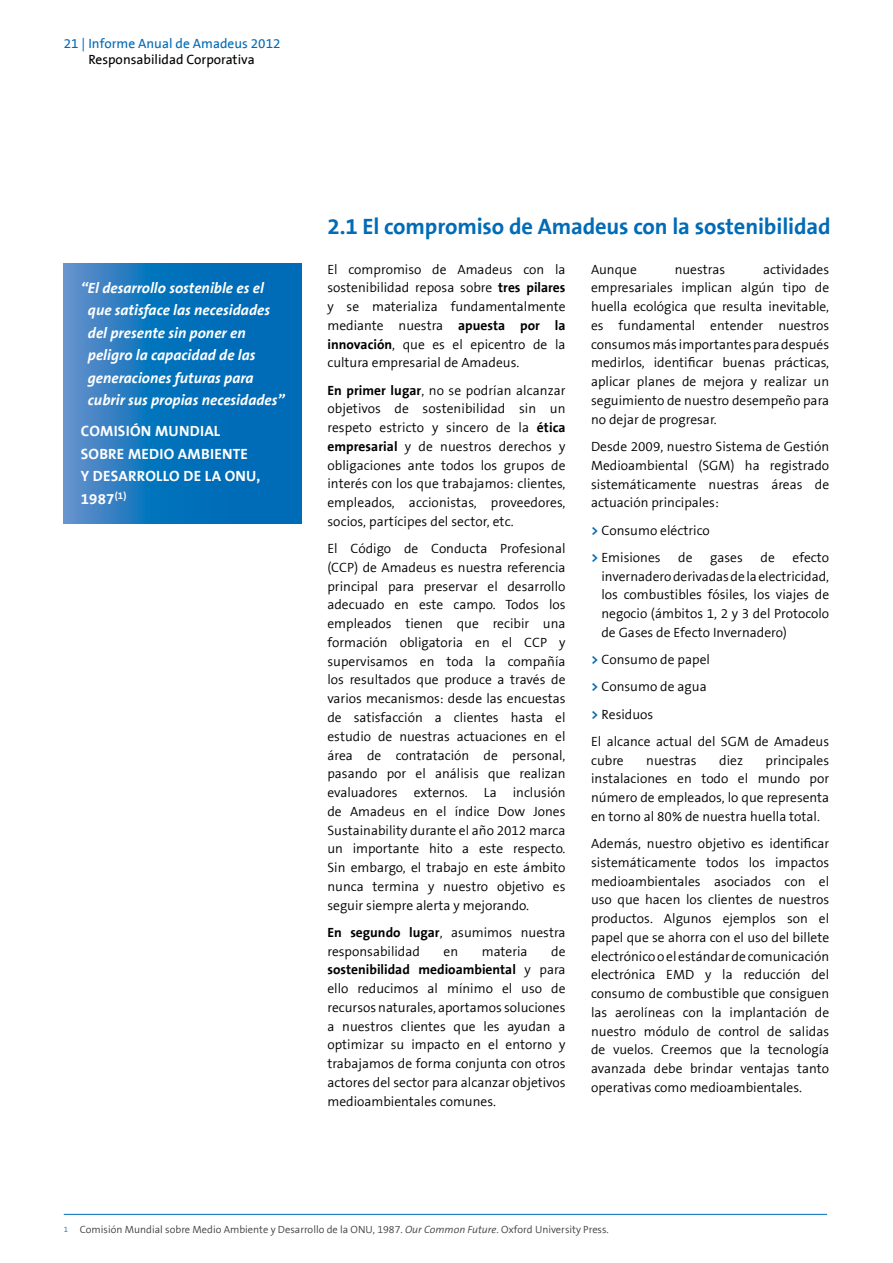
<style>
.page{position:relative;width:893px;height:1263px;background:#fff}
.page>*{position:absolute;margin:0;border:0;box-sizing:border-box;transform-origin:0 0}
.t1{font:700 22.5px "The Sans B7";letter-spacing:-.005em;color:#006bb6}
.t2{font:italic 700 15px/22.5px "The Sans B7";color:#fff}
.t3{font:700 15px "The Sans B7";letter-spacing:.015em;color:#fff}
.t4{font:300 13.5px/18.8px "The Sans B4";color:#000;text-align:justify}
.t5{font:700 13.5px "The Sans B7";color:#000}
.t6{font:13.5px "The Sans B5 Plain";color:#006bb6}
.t7{font:13.5px "The Sans B5 Plain";color:#000}
.t8{font:300 10.5px "The Sans B4";color:#414042}
.s1{font-family:"The Sans B7";font-weight:700}
.s2{font-family:"The Sans B4";font-weight:300}
.s3{font-family:"The Sans B7";font-weight:700;color:#006bb6}
.s4{font-size:7.8px;color:#006bb6}
.s5{font-style:italic}
</style>
<div class="page">
<svg style="left:64px;top:264px;width:238px;height:259px;background:#1475bc"></svg>
<hr style="left:64px;top:1214px;width:763px;height:1px;background:#006bb6">
<p class="t6" style="left:64px;top:37px;width:218px">21 | Informe Anual de Amadeus 2012</p>
<p class="t7" style="left:88px;top:53px;width:168px">Responsabilidad Corporativa</p>
<p class="t2" style="left:88px;top:277px;width:198px;text-indent:-7px">“El desarrollo sostenible es el que satisface las necesidades del presente sin poner en peligro la capacidad de las generaciones futuras para cubrir sus propias necesidades”</p>
<p class="t3" style="left:81px;top:423px;width:18px">Comisi</p>
<p class="t3" style="left:130px;top:423px;width:59px">ón Mundial</p>
<p class="t3" style="left:81px;top:446px;width:10px">sobre</p>
<p class="t3" style="left:128px;top:446px;width:23px">Medio</p>
<p class="t3" style="left:178px;top:446px;width:20px">Ambiente</p>
<p class="t3" style="left:81px;top:468px;width:32px">y Desarrollo</p>
<p class="t3" style="left:184px;top:468px;width:78px">de la ONU,</p>
<p class="t3" style="left:81px;top:491px;width:47px">1987<sup>(1)</sup></p>
<h1 class="t1" style="left:327px;top:215px;width:505px">2.1 El compromiso de Amadeus con la sostenibilidad</h1>
<p class="t4" style="left:327px;top:260px;width:240px">El compromiso de Amadeus con la sostenibilidad reposa sobre <span class="s1">tres pilares </span>y se materializa fundamentalmente mediante nuestra <span class="s1">apuesta por la innovación</span>, que es el epicentro de la cultura empresarial de Amadeus.</p>
<p class="t4" style="left:327px;top:381px;width:240px"><span class="s1">En primer lugar</span>, no se podrían alcanzar objetivos de sostenibilidad sin un respeto estricto y sincero de la <span class="s1">ética empresarial</span> y de nuestros derechos y obligaciones ante todos los grupos de interés con los que trabajamos: clientes, empleados, accionistas, proveedores, socios, partícipes del sector, etc.</p>
<p class="t4" style="left:327px;top:540px;width:240px">El Código de Conducta Profesional (CCP) de Amadeus es nuestra referencia principal para preservar el desarrollo adecuado en este campo. Todos los empleados tienen que recibir una formación obligatoria en el CCP y supervisamos en toda la compañía los resultados que produce a través de varios mecanismos: desde las encuestas de satisfacción a clientes hasta el estudio de nuestras actuaciones en el área de contratación de personal, pasando por el análisis que realizan evaluadores externos. La inclusión de Amadeus en el índice Dow Jones Sustainability durante el año 2012 marca un importante hito a este respecto.<br>Sin embargo, el trabajo en este ámbito nunca termina y nuestro objetivo es seguir siempre alerta y mejorando.</p>
<p class="t4" style="left:327px;top:923px;width:240px"><span class="s1">En segundo lugar</span>, asumimos nuestra responsabilidad</p>
<p class="t4" style="left:444px;top:942px;width:16px">en</p>
<p class="t4" style="left:482px;top:942px;width:47px">materia</p>
<p class="t4" style="left:551px;top:942px;width:16px">de</p>
<p class="t5" style="left:327px;top:963px;width:240px">sostenibilidad medioambiental <span class="s2">y para</span></p>
<p class="t4" style="left:327px;top:980px;width:240px">ello reducimos al mínimo el uso de recursos naturales, aportamos soluciones a nuestros clientes que les ayudan a optimizar su impacto en el entorno y trabajamos de forma conjunta con otros actores del sector para alcanzar objetivos medioambientales comunes.</p>
<p class="t4" style="left:591px;top:260px;width:240px;text-indent:172px">actividades empresariales implican algún tipo de huella ecológica que resulta inevitable, es fundamental entender nuestros consumos más importantes para después medirlos, identificar buenas prácticas, aplicar planes de mejora y realizar un seguimiento de nuestro desempeño para no dejar de progresar.</p>
<p class="t4" style="left:591px;top:438px;width:240px">Desde 2009, nuestro Sistema de Gestión Medioambiental (SGM) ha registrado sistemáticamente nuestras áreas de actuación principales:</p>
<p class="t4" style="left:591px;top:517px;width:120px;line-height:27.3px"><span class="s3">&gt;</span> Consumo eléctrico <span class="s3">&gt;</span> Emisiones</p>
<p class="t4" style="left:591px;top:260px;width:47px">Aunque</p>
<p class="t4" style="left:675px;top:260px;width:52px">nuestras</p>
<p class="t4" style="left:601px;top:548px;width:229px;text-indent:191px">efecto invernadero derivadas de la electricidad, los combustibles fósiles, los viajes de negocio (ámbitos 1, 2 y 3 del Protocolo de Gases de Efecto Invernadero)</p>
<p class="t4" style="left:591px;top:646px;width:240px;line-height:27.3px;text-align:left"><span class="s3">&gt;</span> Consumo de papel<br><span class="s3">&gt;</span> Consumo de agua<br><span class="s3">&gt;</span> Residuos<br>El alcance actual del SGM de Amadeus</p>
<p class="t4" style="left:591px;top:751px;width:34px">cubre</p>
<p class="t4" style="left:646px;top:751px;width:52px">nuestras</p>
<p class="t4" style="left:719px;top:751px;width:25px">diez</p>
<p class="t4" style="left:678px;top:548px;width:16px">de</p>
<p class="t4" style="left:710px;top:548px;width:34px">gases</p>
<p class="t4" style="left:760px;top:548px;width:16px">de</p>
<p class="t4" style="left:591px;top:751px;width:240px;text-indent:175px">principales instalaciones en todo el mundo por número de empleados, lo que representa en torno al 80% de nuestra huella total.</p>
<p class="t4" style="left:591px;top:835px;width:240px">Además, nuestro objetivo es identificar sistemáticamente todos los impactos medioambientales asociados con el uso que hacen los clientes de nuestros productos. Algunos ejemplos son el papel que se ahorra con el uso del billete electrónico o el estándar de comunicación electrónica EMD y la reducción del consumo de combustible que consiguen las aerolíneas con la implantación de nuestro módulo de control de salidas de vuelos. Creemos que la tecnología avanzada debe brindar ventajas tanto operativas como medioambientales.</p>
<p class="t8" style="left:64px;top:1224px;width:547px"><span class="s4">1</span> Comisión Mundial sobre Medio Ambiente y Desarrollo de la ONU, 1987. <span class="s5">Our Common Future</span>. Oxford University Press.</p>
</div>
